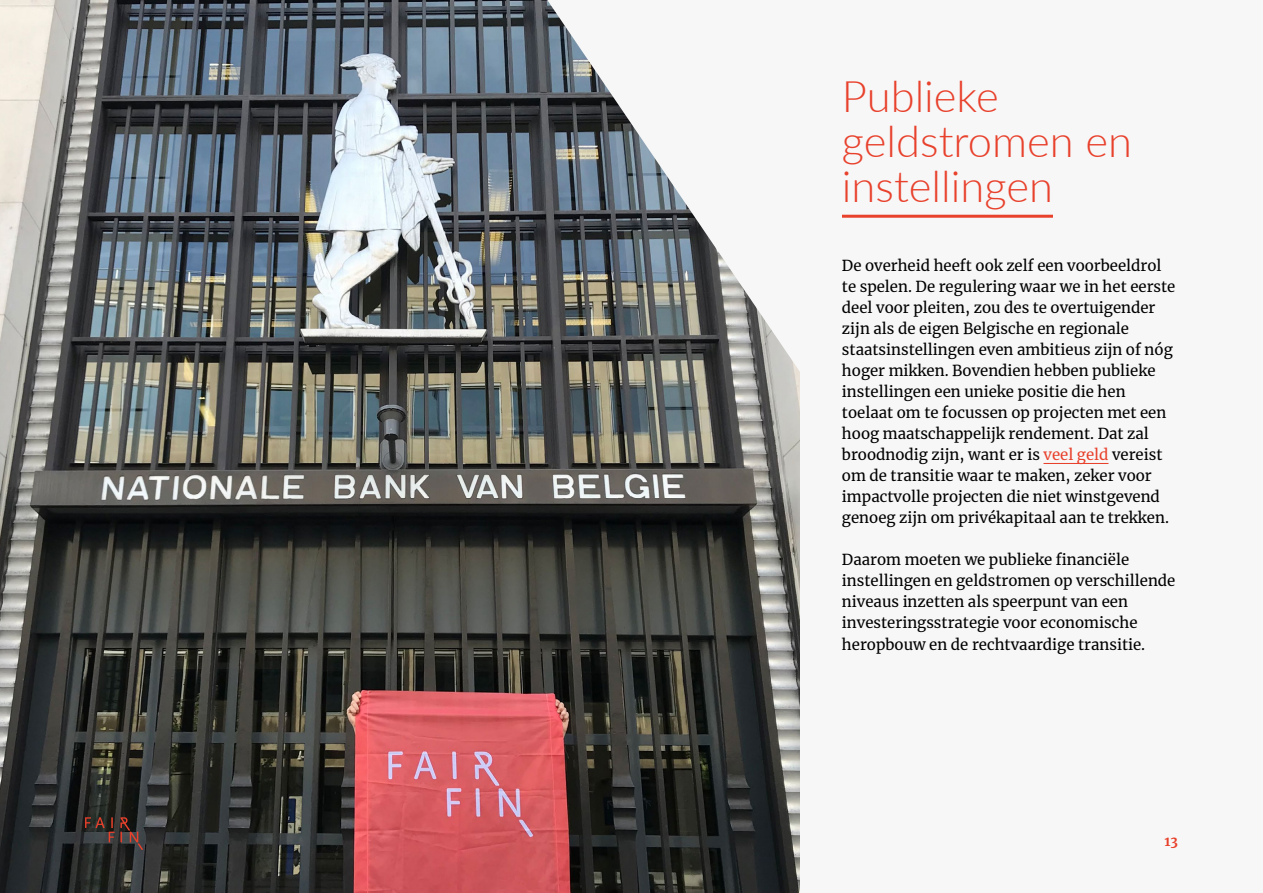
<style>
.page{position:relative;width:1263px;height:893px;background:#f7f7f7}
.page>*{position:absolute;margin:0;border:0;box-sizing:border-box;transform-origin:0 0}
.t1{font:300 43.5px/45px "Lato";color:#e8412c}
.t2{font:15px/21px "Merriweather";color:#000}
.t3{font:700 13.2px "Merriweather";color:#e8412c}
.s1{color:#e8412c}
</style>
<div class="page">
<img style="left:0;top:0;width:799px;height:893px">
<svg style="left:547px;top:0;width:453px;height:667px"></svg>
<hr style="left:842px;top:215px;width:211px;height:3px;background:#e8412c">
<hr style="left:1043px;top:463px;width:65px;height:1px;background:#e8412c">
<svg style="left:85px;top:817px;width:58px;height:33px;background:#443431"></svg>
<h1 class="t1" style="left:842px;top:72px;width:291px">Publieke geldstromen en instellingen</h1>
<p class="t2" style="left:842px;top:255px;width:335px">De overheid heeft ook zelf een voorbeeldrol te spelen. De regulering waar we in het eerste deel voor pleiten, zou des te overtuigender zijn als de eigen Belgische en regionale staatsinstellingen even ambitieus zijn of nóg hoger mikken. Bovendien hebben publieke instellingen een unieke positie die hen toelaat om te focussen op projecten met een hoog maatschappelijk rendement. Dat zal broodnodig zijn, want er is <span class="s1">veel geld</span> vereist om de transitie waar te maken, zeker voor impactvolle projecten die niet winstgevend genoeg zijn om privékapitaal aan te trekken.</p>
<p class="t2" style="left:842px;top:549px;width:335px">Daarom moeten we publieke financiële instellingen en geldstromen op verschillende niveaus inzetten als speerpunt van een investeringsstrategie voor economische heropbouw en de rechtvaardige transitie.</p>
<p class="t3" style="left:1164px;top:832px;width:15px">13</p>
</div>
